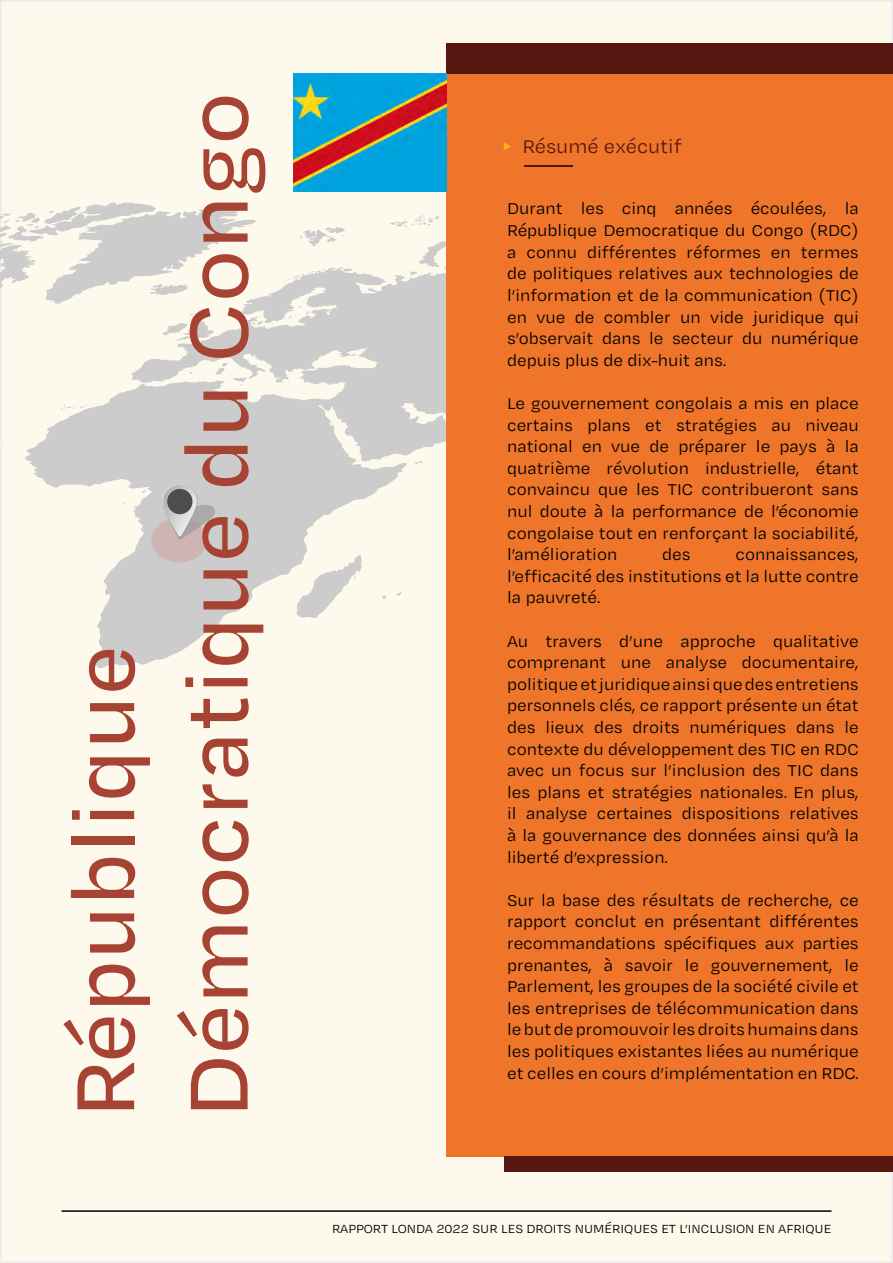
<style>
.page{position:relative;width:893px;height:1263px;background:#fff}
.page>*{position:absolute;margin:0;border:0;box-sizing:border-box;transform-origin:0 0}
.t1{font:500 94.5px/113.4px "Degular Text";color:#a74332}
.t2{font:21px "Degular Text";color:#571812}
.t3{font:18px/21.6px "Degular Text";color:#000;text-align:justify}
.t4{font:13.5px "Degular Text";color:#000}
</style>
<div class="page">
<div style="left:1px;top:1px;width:891px;height:1261px;background:#fef9ed"></div>
<hr style="left:62px;top:1210px;width:769px;height:2px;background:#000">
<svg style="left:0;top:202px;width:446px;height:654px"></svg>
<div style="left:446px;top:43px;width:447px;height:1113px;background:#ee7529"></div>
<div style="left:446px;top:43px;width:447px;height:30px;background:#571711"></div>
<div style="left:504px;top:1156px;width:389px;height:15px;background:#571711"></div>
<hr style="left:524px;top:165px;width:49px;height:1px;background:#571711">
<svg style="left:504px;top:143px;width:7px;height:7px"></svg>
<img style="left:294px;top:73px;width:152px;height:119px">
<div style="left:151px;top:518px;width:56px;height:44px;background:#ceb5b4;border-radius:50%"></div>
<svg style="left:162px;top:484px;width:36px;height:55px"></svg>
<svg style="left:164px;top:485px;width:52px;height:55px"></svg>
<div style="left:167px;top:489px;width:25px;height:25px;background:#4d4d4d;border-radius:50%"></div>
<h1 class="t1" style="left:43px;top:1118px;width:1027px;rotate:-90deg">République<br>Démocratique du Congo</h1>
<p class="t2" style="left:522px;top:133px;width:161px">Résumé exécutif</p>
<p class="t3" style="left:507px;top:197px;width:353px">Durant les cinq années écoulées, la République Democratique du Congo (RDC) a connu différentes réformes en termes de politiques relatives aux technologies de l’information et de la communication (TIC) en vue de combler un vide juridique qui s’observait dans le secteur du numérique depuis plus de dix-huit ans.</p>
<p class="t3" style="left:507px;top:392px;width:353px">Le gouvernement congolais a mis en place certains plans et stratégies au niveau national en vue de préparer le pays à la quatrième révolution industrielle, étant convaincu que les TIC contribueront sans nul doute à la performance de l’économie congolaise tout en renforçant la sociabilité, l’amélioration</p>
<p class="t3" style="left:662px;top:543px;width:30px">des</p>
<p class="t3" style="left:507px;top:543px;width:353px;text-indent:228px">connaissances, l’efficacité des institutions et la lutte contre la pauvreté.</p>
<p class="t3" style="left:507px;top:629px;width:353px">Au travers d’une approche qualitative comprenant une analyse documentaire, politique et juridique ainsi que des entretiens personnels clés, ce rapport présente un état des lieux des droits numériques dans le contexte du développement des TIC en RDC avec un focus sur l’inclusion des TIC dans les plans et stratégies nationales. En plus, il analyse certaines dispositions relatives à la gouvernance des données ainsi qu’à la liberté d’expression.</p>
<p class="t3" style="left:507px;top:888px;width:353px">Sur la base des résultats de recherche, ce rapport conclut en présentant différentes recommandations spécifiques aux parties prenantes, à savoir le gouvernement, le Parlement, les groupes de la société civile et les entreprises de télécommunication dans le but de promouvoir les droits humains dans les politiques existantes liées au numérique et celles en cours d’implémentation en RDC.</p>
<p class="t4" style="left:332px;top:1220px;width:501px">RAPPORT LONDA 2022 SUR LES DROITS NUMÉRIQUES ET L’INCLUSION EN AFRIQUE</p>
</div>
